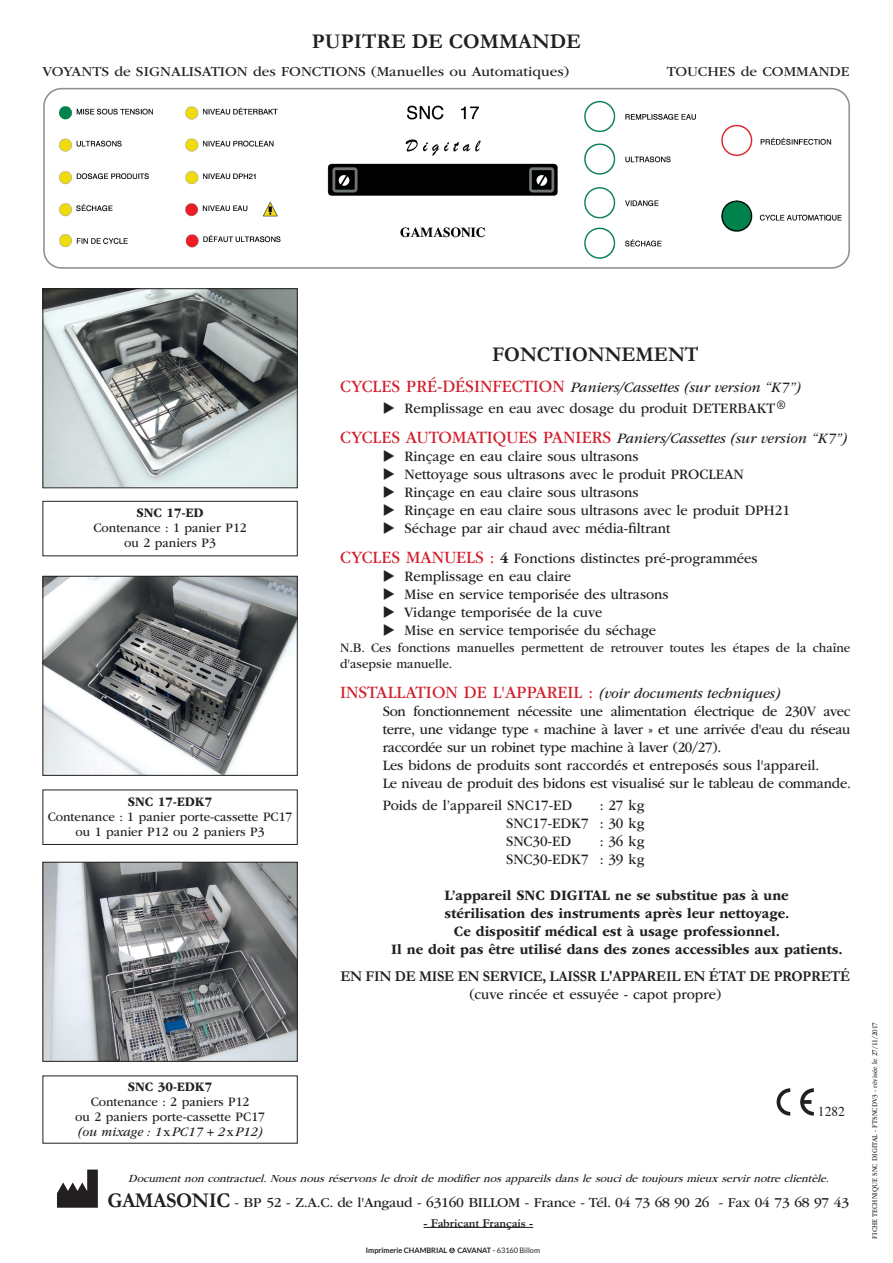
<style>
.page{position:relative;width:893px;height:1263px;background:#fff}
.page>*{position:absolute;margin:0;border:0;box-sizing:border-box;transform-origin:0 0}
.t1{font:700 21px "Garamond";color:#231f20}
.t2{font:700 21px "Garamond";color:#231f20;scale:.95 1}
.t3{font:18px "ITC Garamond Std";color:#d11f2d;scale:.95 1}
.t4{font:15px/18px "ITC Garamond Std";color:#231f20;scale:.95 1}
.t5{font:15px/18px "ITC Garamond Std";letter-spacing:-.02em;color:#231f20;scale:.95 1}
.t6{font:700 15px/18px "ITC Garamond Std";color:#231f20;text-align:center;scale:.95 1}
.t7{font:italic 15px "ITC Garamond Std";color:#231f20;scale:.95 1}
.t8{font:700 15px "Garamond";letter-spacing:-.02em;color:#231f20;scale:.95 1}
.t9{font:14.25px "ITC Garamond Std";letter-spacing:-.02em;color:#231f20}
.t10{font:14.25px "ITC Garamond Std";color:#231f20;scale:1.05 1}
.t11{font:13.5px/15px "ITC Garamond Std";color:#231f20;text-align:center;scale:.95 1}
.t12{font:700 13.5px "ITC Garamond Std";color:#231f20;scale:.95 1}
.t13{font:13.5px "Times";color:#231f20}
.t14{font:700 12px "Garamond";color:#231f20}
.t15{font:italic 11.25px "ITC Garamond Std";color:#231f20}
.t16{font:7.5px "ITC Garamond Std";color:#231f20;scale:.9 1}
.t17{font:700 7.5px "Lato";color:#231f20}
.t18{font:7.5px "Lato";color:#231f20}
.s1{font-style:italic}
.s2{font-style:normal;font-size:18px;color:#d11f2d}
.s3{font-size:18px;color:#d11f2d}
.s4{font-weight:700}
.s5{font-style:italic;font-size:15px;color:#231f20}
.s6{font-family:"Garamond";font-weight:700;font-size:21px}
</style>
<div class="page">
<img style="left:45px;top:290px;width:251px;height:196px">
<div style="left:43px;top:288px;width:255px;height:200px;border:1px solid #231f20"></div>
<div style="left:43px;top:501px;width:255px;height:55px;border:1px solid #231f20"></div>
<img style="left:45px;top:578px;width:251px;height:196px">
<div style="left:43px;top:576px;width:255px;height:200px;border:1px solid #231f20"></div>
<div style="left:43px;top:789px;width:255px;height:56px;border:1px solid #231f20"></div>
<img style="left:43px;top:87px;width:807px;height:182px">
<hr style="left:424px;top:1227px;width:109px;height:1px;background:#231f20">
<svg style="left:57px;top:1169px;width:41px;height:39px"></svg>
<svg style="left:777px;top:1088px;width:13px;height:27px"></svg>
<svg style="left:800px;top:1088px;width:14px;height:27px"></svg>
<svg style="left:449px;top:1248px;width:6px;height:5px"></svg>
<img style="left:45px;top:864px;width:251px;height:196px">
<div style="left:43px;top:862px;width:255px;height:200px;border:1px solid #231f20"></div>
<h1 class="t1" style="left:312px;top:29px;width:271px">PUPITRE DE COMMANDE</h1>
<p class="t10" style="left:43px;top:64px;width:503px">VOYANTS de SIGNALISATION des FONCTIONS (Manuelles ou Automatiques)</p>
<p class="t10" style="left:667px;top:64px;width:176px">TOUCHES de COMMANDE</p>
<p class="t12" style="left:137px;top:505px;width:72px">SNC 17-ED</p>
<p class="t11" style="left:93px;top:521px;width:163px">Contenance : 1 panier P12 ou 2 paniers P3</p>
<p class="t12" style="left:128px;top:794px;width:90px">SNC 17-EDK7</p>
<p class="t11" style="left:48px;top:809px;width:259px">Contenance : 1 panier porte-cassette PC17 ou 1 panier P12 ou 2 paniers P3</p>
<p class="t12" style="left:128px;top:1079px;width:90px">SNC 30-EDK7</p>
<p class="t11" style="left:75px;top:1094px;width:201px">Contenance : 2 paniers P12<br>ou 2 paniers porte-cassette PC17 <span class="s1">(ou mixage : 1</span>x<span class="s1">PC17 + 2</span>x<span class="s1">P12)</span></p>
<h1 class="t2" style="left:492px;top:342px;width:219px">FONCTIONNEMENT</h1>
<p class="t7" style="left:340px;top:379px;width:486px"><span class="s2">CYCLES PRÉ-DÉSINFECTION</span> Paniers/Cassettes (sur version “K7”)</p>
<p class="t4" style="left:340px;top:393px;width:535px;line-height:30.2px;text-indent:43px">◆ Remplissage en eau avec dosage du produit DETERBAKT <sup>®<br></sup><span class="s3">CYCLES AUTOMATIQUES PANIERS</span> <span class="s1">Paniers/Cassettes (sur version “K7”)</span></p>
<p class="t4" style="left:383px;top:448px;width:271px">◆ Rinçage en eau claire sous ultrasons</p>
<p class="t4" style="left:383px;top:466px;width:382px">◆ Nettoyage sous ultrasons avec le produit PROCLEAN</p>
<p class="t4" style="left:383px;top:484px;width:271px">◆ Rinçage en eau claire sous ultrasons</p>
<p class="t4" style="left:383px;top:502px;width:430px">◆ Rinçage en eau claire sous ultrasons avec le produit DPH21</p>
<p class="t4" style="left:340px;top:514px;width:441px;line-height:30.2px;text-indent:43px">◆ Séchage par air chaud avec média-filtrant<br><span class="s3">CYCLES MANUELS :</span> <span class="s4">4</span> Fonctions distinctes pré-programmées</p>
<p class="t4" style="left:383px;top:568px;width:200px">◆ Remplissage en eau claire</p>
<p class="t4" style="left:383px;top:586px;width:302px">◆ Mise en service temporisée des ultrasons</p>
<p class="t4" style="left:383px;top:604px;width:233px">◆ Vidange temporisée de la cuve</p>
<p class="t4" style="left:383px;top:622px;width:289px">◆ Mise en service temporisée du séchage</p>
<p class="t11" style="left:340px;top:639px;width:539px;line-height:16.2px;text-align:left">N.B. Ces fonctions manuelles permettent de retrouver toutes les étapes de la chaîne d'asepsie manuelle.</p>
<p class="t3" style="left:340px;top:682px;width:465px">INSTALLATION DE L'APPAREIL : <span class="s5">(voir documents techniques)</span></p>
<p class="t5" style="left:383px;top:702px;width:495px">Son fonctionnement nécessite une alimentation électrique de 230V avec terre, une vidange type « machine à laver » et une arrivée d'eau du réseau raccordée sur un robinet type machine à laver (20/27).<br>Les bidons de produits sont raccordés et entreposés sous l'appareil.<br>Le niveau de produit des bidons est visualisé sur le tableau de commande.</p>
<p class="t4" style="left:383px;top:796px;width:201px">Poids de l’appareil SNC17-ED</p>
<p class="t4" style="left:506px;top:796px;width:147px;text-align:justify;text-indent:94px">: 27 kg SNC17-EDK7 : 30 kg SNC30-ED</p>
<p class="t4" style="left:506px;top:832px;width:147px;text-align:right">: 36 kg<br>SNC30-EDK7 : 39 kg</p>
<p class="t6" style="left:391px;top:886px;width:477px">L’appareil SNC DIGITAL ne se substitue pas à une<br>stérilisation des instruments après leur nettoyage.<br>Ce dispositif médical est à usage professionnel.<br>Il ne doit pas être utilisé dans des zones accessibles aux patients.</p>
<p class="t8" style="left:340px;top:967px;width:538px">EN FIN DE MISE EN SERVICE, LAISSR L'APPAREIL EN ÉTAT DE PROPRETÉ</p>
<p class="t4" style="left:469px;top:985px;width:267px">(cuve rincée et essuyée - capot propre)</p>
<p class="t13" style="left:818px;top:1099px;width:28px">1282</p>
<p class="t15" style="left:128px;top:1172px;width:706px">Documentnon contractuel.Nousnousréservonsledroitdemodifiernosappareilsdanslesoucidetoujoursmieuxservirnotreclientèle.</p>
<p class="t9" style="left:108px;top:1195px;width:743px"><span class="s6">GAMASONIC</span> - BP 52 - Z.A.C. de l'Angaud - 63160 BILLOM - France - Tél. 04 73 68 90 26 - Fax 04 73 68 97 43</p>
<p class="t14" style="left:424px;top:1215px;width:111px">- Fabricant Français -</p>
<p class="t17" style="left:366px;top:1246px;width:83px">Imprimerie CHAMBRIAL</p>
<p class="t18" style="left:457px;top:1246px;width:84px"><span class="s4">CAVANAT -</span> 63160 Billom</p>
<p class="t16" style="left:870px;top:1238px;width:242px;rotate:-90deg">FICHE TECHNIQUE SNC DIGITAL - FTSNCDV3 - révisée le 27/11/2017</p>
</div>
